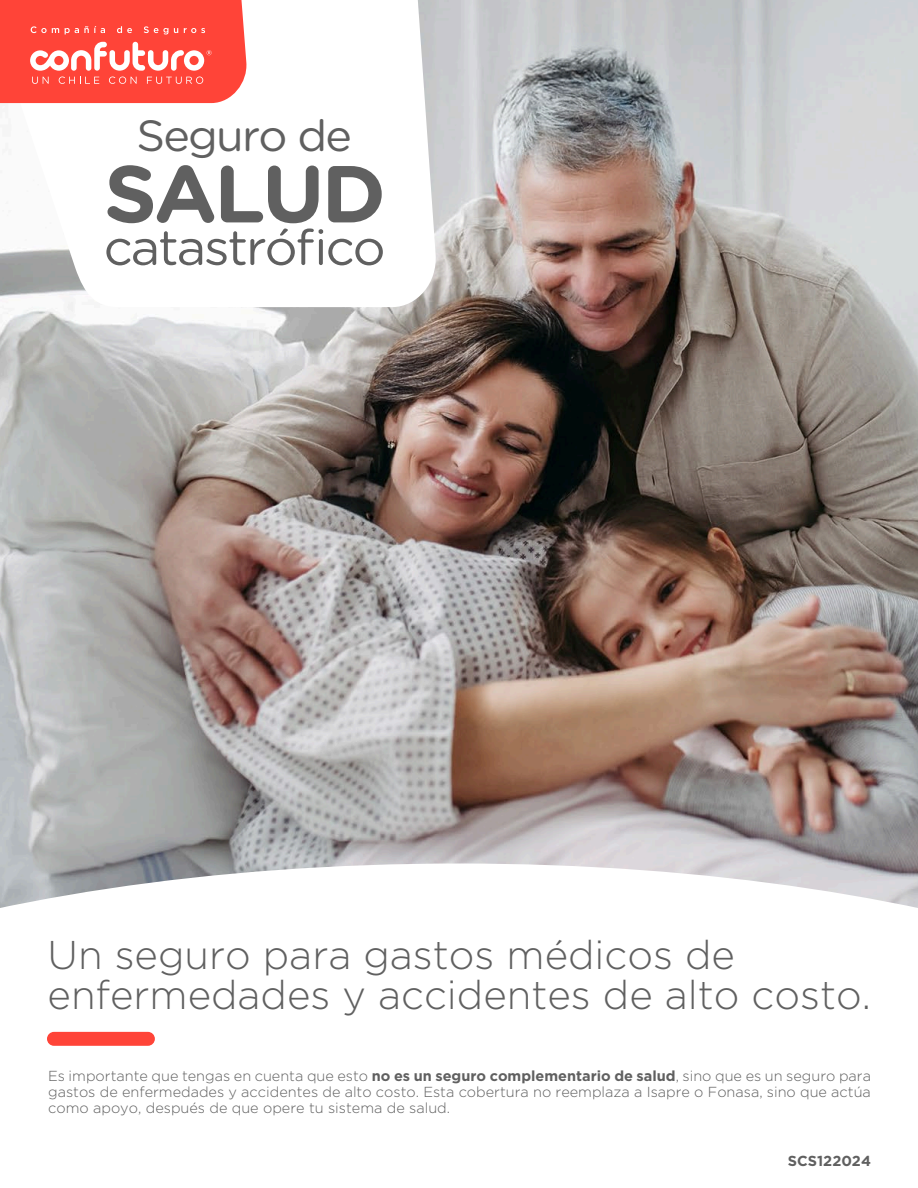
<style>
.page{position:relative;width:918px;height:1188px;background:#fff}
.page>*{position:absolute;margin:0;border:0;box-sizing:border-box;transform-origin:0 0}
.t1{font:700 80.55px "Gotham Rounded";letter-spacing:-.04em;color:#606060}
.t2{font:49.5px "Gotham Rounded";letter-spacing:-.04em;color:#606060}
.t3{font:43.65px "Gotham Rounded";letter-spacing:-.04em;color:#606060}
.t4{font:300 40.05px/40px "Gotham";color:#606060}
.t5{font:300 14.55px/15.9px "Gotham";color:#606060;text-align:justify}
.t6{font:700 14.55px "Gotham";color:#606060}
.s1{font-weight:700}
</style>
<div class="page">
<img style="left:0;top:0;width:918px;height:864px">
<svg style="left:0;top:864px;width:918px;height:181px"></svg>
<svg style="left:0;top:0;width:438px;height:307px"></svg>
<svg style="left:0;top:0;width:248px;height:103px;background:#ff5a4f"></svg>
<div style="left:47px;top:1032px;width:108px;height:14px;background:#ff4438;border-radius:7px"></div>
<h3 class="t3" style="left:137px;top:105px;width:217px">Seguro de</h3>
<h1 class="t1" style="left:104px;top:135px;width:283px">SALUD</h1>
<h2 class="t2" style="left:104px;top:213px;width:283px">catastrófico</h2>
<h3 class="t4" style="left:48px;top:934px;width:825px">Un seguro para gastos médicos de enfermedades y accidentes de alto costo.</h3>
<p class="t5" style="left:48px;top:1067px;width:824px">Es importante que tengas en cuenta que esto <span class="s1">no es un seguro complementario de salud</span>, sino que es un seguro para gastos de enfermedades y accidentes de alto costo. Esta cobertura no reemplaza a Isapre o Fonasa, sino que actúa como apoyo, después de que opere tu sistema de salud.</p>
<p class="t6" style="left:788px;top:1151px;width:85px">SCS122024</p>
</div>
